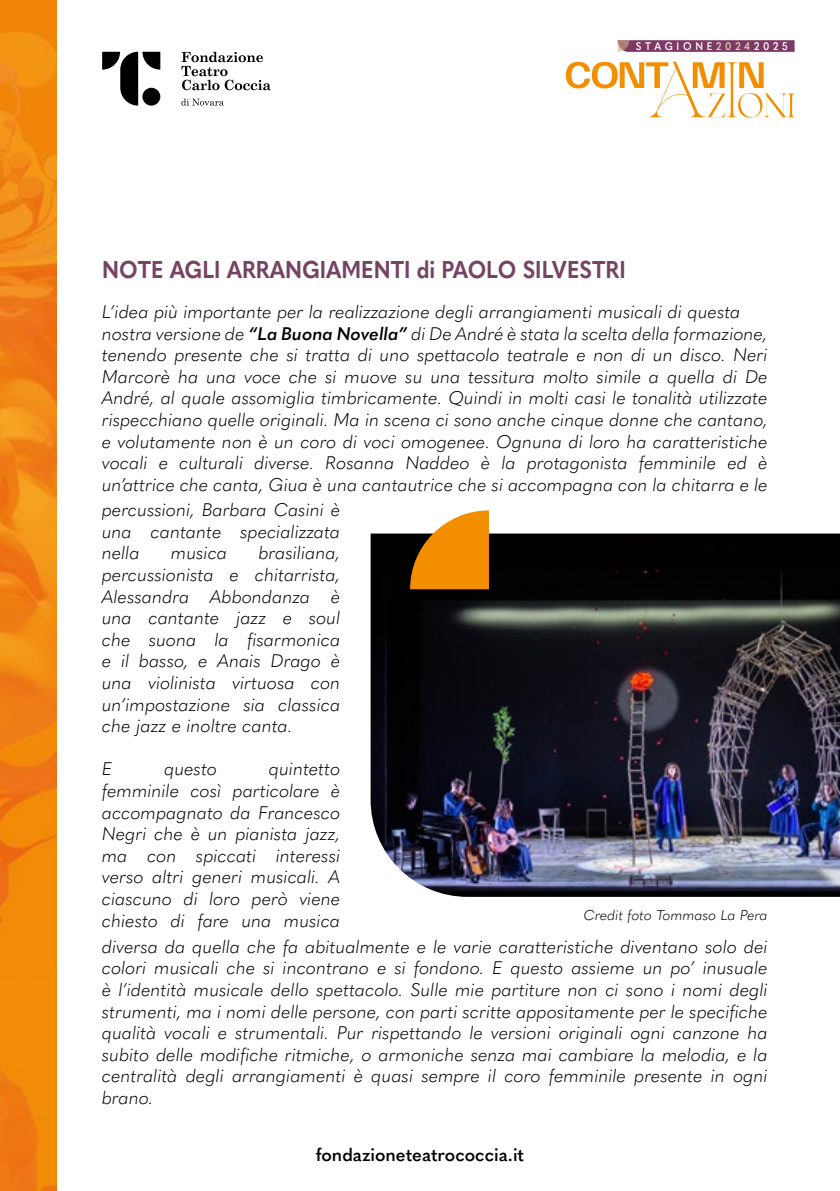
<style>
.page{position:relative;width:840px;height:1191px;background:#fff}
.page>*{position:absolute;margin:0;border:0;box-sizing:border-box;transform-origin:0 0}
.t1{font:700 24px "Quasimoda";color:#764362;scale:.9 1}
.t2{font:italic 300 18px/21.6px "Quasimoda";color:#000;text-align:justify}
.t3{font:600 18px "Quasimoda";color:#000}
.t4{font:italic 300 14px "Quasimoda";color:#000}
.t5{font:600 11px "Quasimoda";letter-spacing:.38em;color:#fff;scale:.9 1}
.s1{color:#e1cfb8}
.s2{font-weight:600}
</style>
<div class="page">
<img style="left:0;top:0;width:57px;height:1191px">
<svg style="left:565px;top:62px;width:229px;height:56px"></svg>
<svg style="left:617px;top:40px;width:177px;height:12px;background:#84436b"></svg>
<svg style="left:102px;top:52px;width:58px;height:54px"></svg>
<div style="left:142px;top:88px;width:18px;height:18px;background:#000;border-radius:50%"></div>
<svg style="left:181px;top:99px;width:43px;height:7px"></svg>
<svg style="left:181px;top:52px;width:89px;height:38px"></svg>
<img style="left:370px;top:533px;width:469px;height:364px">
<svg style="left:410px;top:510px;width:78px;height:79px"></svg>
<p class="t5" style="left:635px;top:38px;width:170px">STAGIONE<span class="s1">2024</span>2025</p>
<h1 class="t1" style="left:102px;top:251px;width:583px">NOTE AGLI ARRANGIAMENTI di PAOLO SILVESTRI</h1>
<p class="t2" style="left:102px;top:300px;width:667px;text-align:left">L’idea più importante per la realizzazione degli arrangiamenti musicali di questa nostra versione de <span class="s2">“La Buona Novella”</span> di De André è stata la scelta della formazione, tenendo presente che si tratta di uno spettacolo teatrale e non di un disco. Neri Marcorè ha una voce che si muove su una tessitura molto simile a quella di De André, al quale assomiglia timbricamente. Quindi in molti casi le tonalità utilizzate rispecchiano quelle originali. Ma in scena ci sono anche cinque donne che cantano, e volutamente non è un coro di voci omogenee. Ognuna di loro ha caratteristiche vocali e culturali diverse. Rosanna Naddeo è la protagonista femminile ed è un’attrice che canta, Giua è una cantautrice che si accompagna con la chitarra e le</p>
<p class="t2" style="left:102px;top:498px;width:240px">percussioni, Barbara Casini è una cantante specializzata nella</p>
<p class="t2" style="left:102px;top:541px;width:240px;text-indent:157px">brasiliana, percussionista e chitarrista, Alessandra Abbondanza è una cantante jazz e soul che suona la fisarmonica e il basso, e Anais Drago è una violinista virtuosa con un’impostazione sia classica che jazz e inoltre canta.</p>
<p class="t2" style="left:102px;top:757px;width:12px">E</p>
<p class="t2" style="left:164px;top:757px;width:54px">questo</p>
<p class="t2" style="left:171px;top:541px;width:58px">musica</p>
<p class="t2" style="left:102px;top:757px;width:240px;text-indent:167px">quintetto femminile così particolare è accompagnato da Francesco Negri che è un pianista jazz, ma con spiccati interessi verso altri generi musicali. A ciascuno di loro però viene chiesto di fare una musica</p>
<p class="t2" style="left:102px;top:934px;width:667px">diversa da quella che fa abitualmente e le varie caratteristiche diventano solo dei colori musicali che si incontrano e si fondono. E questo assieme un po’ inusuale è l’identità musicale dello spettacolo. Sulle mie partiture non ci sono i nomi degli strumenti, ma i nomi delle persone, con parti scritte appositamente per le specifiche qualità vocali e strumentali. Pur rispettando le versioni originali ogni canzone ha subito delle modifiche ritmiche, o armoniche senza mai cambiare la melodia, e la centralità degli arrangiamenti è quasi sempre il coro femminile presente in ogni brano.</p>
<p class="t4" style="left:583px;top:904px;width:185px">Credit foto Tommaso La Pera</p>
<p class="t3" style="left:315px;top:1140px;width:210px">fondazioneteatrococcia.it</p>
</div>
